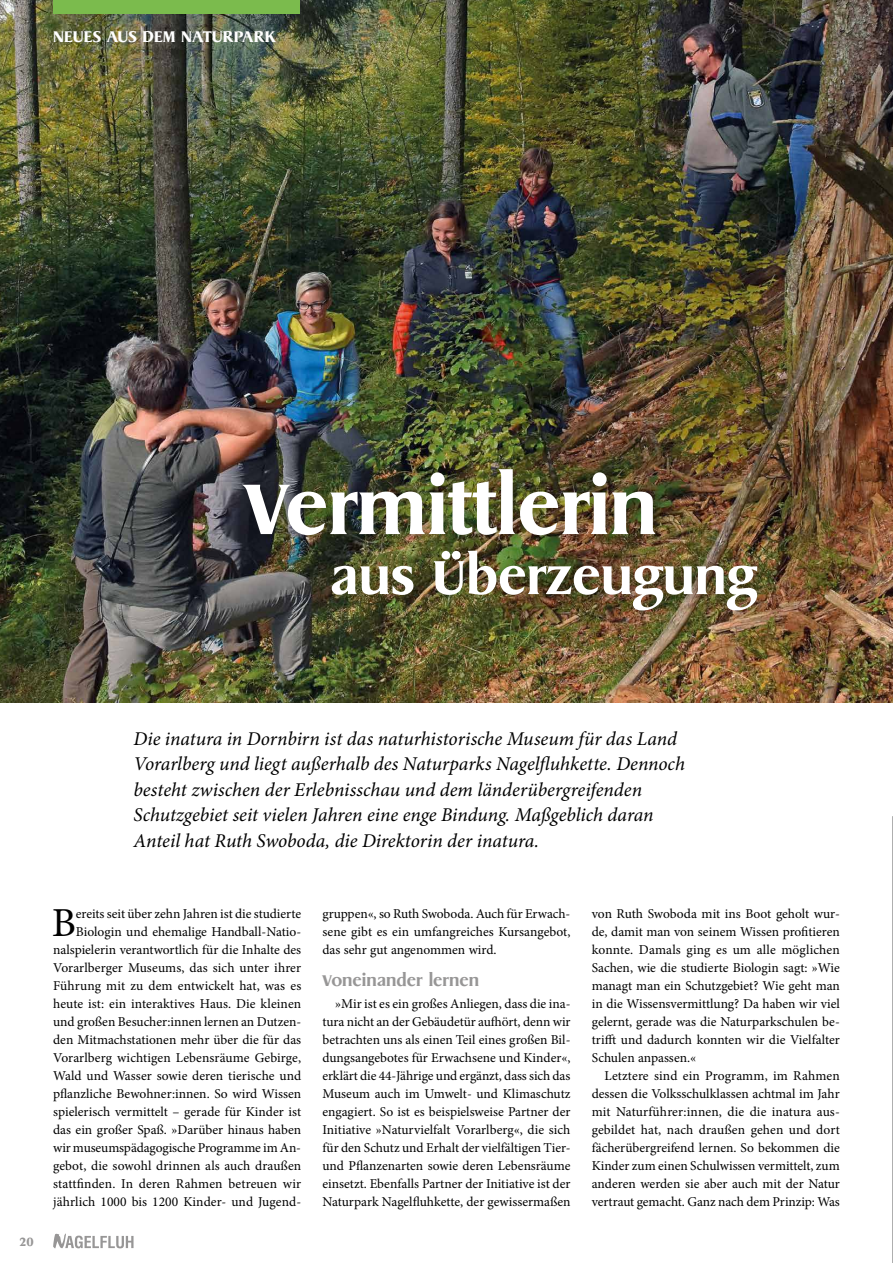
<style>
.page{position:relative;width:893px;height:1263px;background:#fff}
.page>*{position:absolute;margin:0;border:0;box-sizing:border-box;transform-origin:0 0}
.t1{font:90px "Dragon Serial Xbold";color:#fff}
.t2{font:60px "Dragon Serial Xbold";color:#fff}
.t3{font:41.25px "Minion Pro";color:#000}
.t4{font:italic 19.5px/25.5px "Minion Pro";letter-spacing:-.005em;color:#000}
.t5{font:19.5px "Dragon Serial Xbold";letter-spacing:.005em;color:#fff}
.t6{font:19.5px "Dragon Serial Xbold";color:#979696}
.t7{font:15px "Dragon Serial Xbold";color:#979696}
.t8{font:13.5px/18px "Minion Pro";color:#000;text-align:justify}
</style>
<div class="page">
<svg style="left:53px;top:1233px;width:81px;height:15px"></svg>
<img style="left:0;top:0;width:893px;height:702px">
<div style="left:53px;top:0;width:247px;height:13px;background:#7bbb4d"></div>
<div style="left:239px;top:464px;width:531px;height:159px;background:#000;opacity:.25"></div>
<svg style="left:892px;top:816px;width:1px;height:447px"></svg>
<h3 class="t5" style="left:53px;top:24px;width:224px">NEUES AUS DEM NATURPARK</h3>
<h1 class="t1" style="left:244px;top:451px;width:415px">Vermittlerin</h1>
<h2 class="t2" style="left:330px;top:539px;width:428px">aus Überzeugung</h2>
<p class="t4" style="left:134px;top:726px;width:553px">Die inatura in Dornbirn ist das naturhistorische Museum für das Land Vorarlberg und liegt außerhalb des Naturparks Nagelfluhkette. Dennoch besteht zwischen der Erlebnisschau und dem länderübergreifenden Schutzgebiet seit vielen Jahren eine enge Bindung. Maßgeblich daran Anteil hat Ruth Swoboda, die Direktorin der inatura.</p>
<p class="t7" style="left:19px;top:1232px;width:16px">20</p>
<p class="t8" style="left:53px;top:905px;width:250px;text-align:right">ereits seit über zehn Jahren ist die studierte Biologin und ehemalige Handball-Natio&shy;nalspielerin verantwortlich für die Inhalte des Vorarlberger Museums, das sich unter ihrer Führung mit zu dem entwickelt hat, was es heute ist: ein interaktives Haus. Die kleinen und großen Besucher:innen lernen an Dutzen&shy;den Mitmachstationen mehr über die für das Vorarlberg wichtigen Lebensräume Gebirge, Wald und Wasser sowie deren tierische und pflanzliche Bewohner:innen. So wird Wissen spielerisch vermittelt – gerade für Kinder ist das ein großer Spaß. »Darüber hinaus haben wir museumspädagogische Programme im An&shy;gebot, die sowohl drinnen als auch draußen stattfinden. In deren Rahmen betreuen wir jährlich 1000 bis 1200 Kinder- und Jugend-</p>
<p class="t8" style="left:322px;top:905px;width:250px">gruppen«, so Ruth Swoboda. Auch für Erwach&shy;sene gibt es ein umfangreiches Kursangebot, das sehr gut angenommen wird.</p>
<h3 class="t3" style="left:52px;top:895px;width:26px">B</h3>
<h3 class="t6" style="left:322px;top:968px;width:158px">Voneinander lernen</h3>
<p class="t8" style="left:322px;top:995px;width:250px;text-align:left;text-indent:13px">»Mir ist es ein großes Anliegen, dass die ina&shy;tura nicht an der Gebäudetür aufhört, denn wir betrachten uns als einen Teil eines großen Bil&shy;dungsangebotes für Erwachsene und Kinder«, erklärt die 44-Jährige und ergänzt, dass sich das Museum auch im Umwelt- und Klimaschutz engagiert. So ist es beispielsweise Partner der Initiative »Naturvielfalt Vorarlberg«, die sich für den Schutz und Erhalt der vielfältigen Tier&shy;und Pflanzenarten sowie deren Lebensräume einsetzt. Ebenfalls Partner der Initiative ist der Naturpark Nagelfluhkette, der gewissermaßen</p>
<p class="t8" style="left:592px;top:905px;width:250px">von Ruth Swoboda mit ins Boot geholt wur&shy;de, damit man von seinem Wissen profitieren konnte. Damals ging es um alle möglichen Sachen, wie die studierte Biologin sagt: »Wie managt man ein Schutzgebiet? Wie geht man in die Wissensvermittlung? Da haben wir viel gelernt, gerade was die Naturparkschulen be&shy;trifft und dadurch konnten wir die Vielfalter Schulen anpassen.«</p>
<p class="t8" style="left:592px;top:1067px;width:250px;text-indent:13px">Letztere sind ein Programm, im Rahmen dessen die Volksschulklassen achtmal im Jahr mit Naturführer:innen, die die inatura aus&shy;gebildet hat, nach draußen gehen und dort fächerübergreifend lernen. So bekommen die Kinder zum einen Schulwissen vermittelt, zum anderen werden sie aber auch mit der Natur vertraut gemacht. Ganz nach dem Prinzip: Was</p>
</div>
